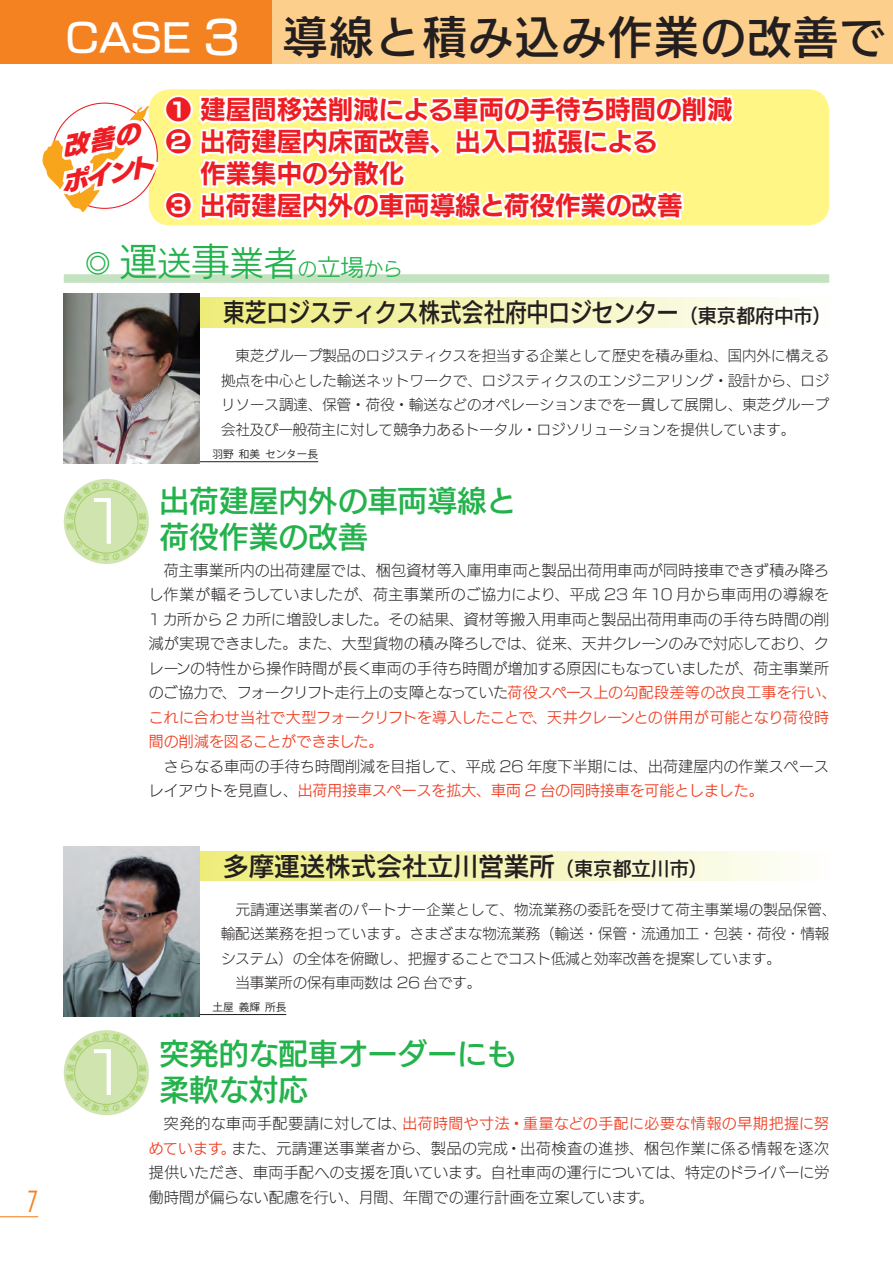
<style>
.page{position:relative;width:893px;height:1263px;background:#fff}
.page>*{position:absolute;margin:0;border:0;box-sizing:border-box;transform-origin:0 0}
.t1{font:58.5px "New Rodin Pro M";color:#fff}
.t2{font:44.7px "New Rodin Pro DB";letter-spacing:.04em;color:#231f20}
.t3{font:38.25px "New Rodin Pro DB";color:#fff}
.t4{font:34.05px "New Rodin Pro M";color:#23b24b}
.t5{font:29.7px "New Rodin Pro DB";color:#23b24b}
.t6{font:300 condensed 29.7px "Futura BT";color:#f58220}
.t7{font:25.5px "New Rodin Pro B";color:#ee1d23}
.t8{font:25.5px "New Rodin Pro DB";color:#231f20;scale:.85 1}
.t9{font:25.5px "New Rodin Pro DB";color:#231f20}
.t10{font:italic 24.15px "New Rodin Pro EB";color:#ee1d23;scale:1.06 1}
.t11{font:14.85px/24.5px "New Rodin Pro L";letter-spacing:.015em;color:#231f20}
.t12{font:14.4px/24.5px "New Rodin Pro L";color:#231f20;text-align:justify}
.t13{font:10.65px "Koz Go Pro";color:#231f20}
.s1{font-size:44.7px}
.s2{font-size:25.5px}
.s3{font-size:38.25px}
.s4{font-size:19.2px}
.s5{font-size:23.4px}
.s6{font-family:"New Rodin Pro M";color:#ef3e22}
</style>
<div class="page">
<hr style="left:0;top:1216px;width:38px;height:1px;background:#f58220">
<div style="left:149px;top:89px;width:680px;height:136px;background:#fff685;border-radius:21px"></div>
<div style="left:64px;top:274px;width:765px;height:9px;background:#c3e2c0"></div>
<svg style="left:200px;top:298px;width:588px;height:29px;background:#f4f4b7"></svg>
<div style="left:64px;top:479px;width:85px;height:85px;background:#cfe4ae;border-radius:50%"></div>
<svg style="left:200px;top:851px;width:588px;height:30px;background:#f4f4b6"></svg>
<div style="left:64px;top:1030px;width:85px;height:85px;background:#cfe4ae;border-radius:50%"></div>
<div style="left:0;top:0;width:272px;height:64px;background:#f58220"></div>
<div style="left:272px;top:0;width:621px;height:64px;background:#fdcf8c"></div>
<hr style="left:170px;top:461px;width:148px;height:1px;background:#231f20">
<hr style="left:170px;top:1014px;width:116px;height:1px;background:#231f20">
<img style="left:64px;top:846px;width:136px;height:170px">
<img style="left:64px;top:303px;width:136px;height:160px">
<svg style="left:66px;top:481px;width:80px;height:81px"></svg>
<svg style="left:66px;top:1032px;width:80px;height:81px"></svg>
<svg style="left:42px;top:89px;width:694px;height:214px"></svg>
<h3 class="t6" style="left:27px;top:1183px;width:13px">7</h3>
<p class="t3" style="left:66px;top:4px;width:176px">CASE <span class="s1">3</span></p>
<p class="t2" style="left:283px;top:-1px;width:603px">導線と積み込み作業の改善で</p>
<p class="t10" style="left:57px;top:162px;width:90px;rotate:-11deg">ポイント</p>
<p class="t7" style="left:166px;top:88px;width:568px">❶ 建屋間移送削減による車両の手待ち時間の削減</p>
<p class="t7" style="left:166px;top:119px;width:493px">❷ 出荷建屋内床面改善、出入口拡張による</p>
<p class="t7" style="left:166px;top:151px;width:240px">　 作業集中の分散化</p>
<p class="t7" style="left:166px;top:183px;width:518px">❸ 出荷建屋内外の車両導線と荷役作業の改善</p>
<p class="t4" style="left:85px;top:234px;width:319px"><span class="s2">◎</span> <span class="s3">運</span>送<span class="s3">事</span>業者<span class="s4">の</span><span class="s5">立場</span><span class="s4">から</span></p>
<p class="t8" style="left:223px;top:291px;width:717px">東芝ロジスティクス株式会社府中ロジセンター<span class="s4">（東京都府中市）</span></p>
<p class="t12" style="left:221px;top:342px;width:610px">　東芝グループ製品のロジスティクスを担当する企業として歴史を積み重ね、国内外に構える拠点を中心とした輸送ネットワークで、ロジスティクスのエンジニアリング・設計から、ロジリソース調達、保管・荷役・輸送などのオペレーションまでを一貫して展開し、東芝グループ会社及び一般荷主に対して競争力あるトータル・ロジソリューションを提供しています。</p>
<p class="t13" style="left:213px;top:447px;width:107px">羽野 和美 センター長</p>
<p class="t1" style="left:84px;top:472px;width:49px">1</p>
<p class="t5" style="left:159px;top:475px;width:359px">出荷建屋内外の車両導線と</p>
<p class="t5" style="left:159px;top:511px;width:210px">荷役作業の改善</p>
<p class="t11" style="left:149px;top:557px;width:689px">　荷主事業所内の出荷建屋では、梱包資材等入庫用車両と製品出荷用車両が同時接車できず積み降ろし作業が輻そうしていましたが、荷主事業所のご協力により、平成 23 年 10 月から車両用の導線を1カ所から 2 カ所に増設しました。その結果、資材等搬入用車両と製品出荷用車両の手待ち時間の削減が実現できました。また、大型貨物の積み降ろしでは、従来、天井クレーンのみで対応しており、クレーンの特性から操作時間が長く車両の手待ち時間が増加する原因にもなっていましたが、荷主事業所のご協力で、フォークリフト走行上の支障となっていた<span class="s6">荷役スペース上の勾配段差等の改良工事を行い、これに合わせ当社で大型フォークリフトを導入したことで、天井クレーンとの併用が可能となり荷役時間の削減を図ることができました。</span></p>
<p class="t11" style="left:149px;top:752px;width:682px">　さらなる車両の手待ち時間削減を目指して、平成 26 年度下半期には、出荷建屋内の作業スペースレイアウトを見直し、<span class="s6">出荷用接車スペースを拡大、車両 2 台の同時接車を可能としました。</span></p>
<p class="t9" style="left:223px;top:844px;width:486px">多摩運送株式会社立川営業所<span class="s4">（東京都立川市）</span></p>
<p class="t12" style="left:221px;top:896px;width:617px;text-align:left">　元請運送事業者のパートナー企業として、物流業務の委託を受けて荷主事業場の製品保管、輸配送業務を担っています。さまざまな物流業務（輸送･保管･流通加工･包装･荷役･情報システム）の全体を俯瞰し、把握することでコスト低減と効率改善を提案しています。</p>
<p class="t12" style="left:221px;top:969px;width:261px">　当事業所の保有車両数は 26 台です。</p>
<p class="t13" style="left:213px;top:1000px;width:75px">土屋 義輝 所長</p>
<p class="t1" style="left:84px;top:1023px;width:49px">1</p>
<p class="t5" style="left:159px;top:1028px;width:359px">突発的な配車オーダーにも</p>
<p class="t5" style="left:159px;top:1064px;width:150px">柔軟な対応</p>
<p class="t11" style="left:149px;top:1110px;width:682px;text-align:justify">　突発的な車両手配要請に対しては、<span class="s6">出荷時間や寸法・重量などの手配に必要な情報の早期把握に努めています。</span>また、元請運送事業者から、製品の完成・出荷検査の進捗、梱包作業に係る情報を逐次提供いただき、車両手配への支援を頂いています。自社車両の運行については、特定のドライバーに労働時間が偏らない配慮を行い、月間、年間での運行計画を立案しています。</p>
</div>
